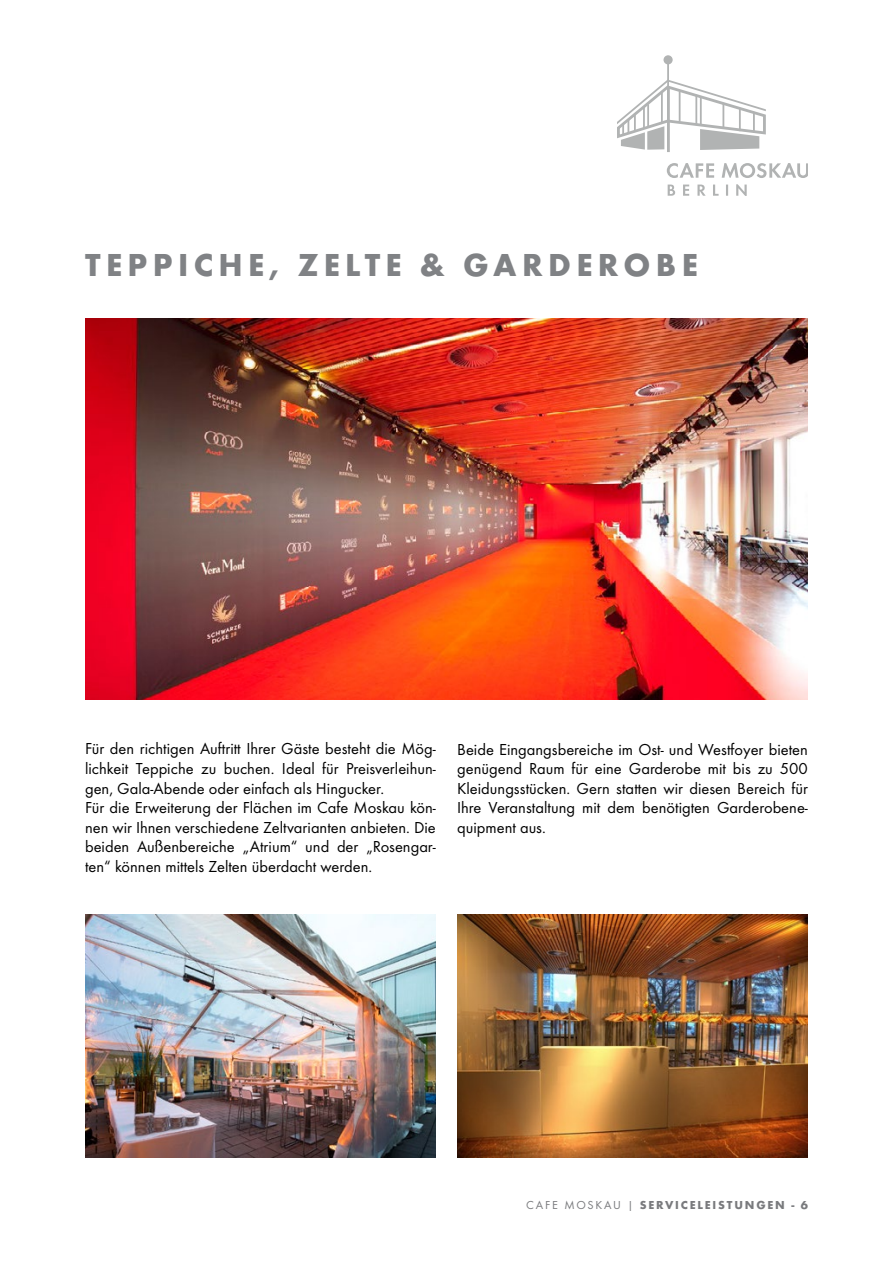
<style>
.page{position:relative;width:893px;height:1263px;background:#fff}
.page>*{position:absolute;margin:0;border:0;box-sizing:border-box;transform-origin:0 0}
.t1{font:700 33px "Function Pro";letter-spacing:.16em;color:#808285}
.t2{font:16.5px/19.5px "Function Pro";color:#000}
.t3{font:700 12px "Function Pro";letter-spacing:.15em;color:#797a7d}
.t4{font:12px "Function Pro";color:#797a7d}
.s1{font-weight:400}
</style>
<div class="page">
<img style="left:85px;top:915px;width:351px;height:242px">
<img style="left:457px;top:915px;width:351px;height:242px">
<img style="left:85px;top:319px;width:723px;height:380px">
<svg style="left:667px;top:163px;width:141px;height:15px"></svg>
<svg style="left:668px;top:184px;width:79px;height:11px"></svg>
<hr style="left:667px;top:62px;width:2px;height:27px;background:#b1b3b3">
<div style="left:663px;top:55px;width:10px;height:9px;background:#b1b3b3;border-radius:50%"></div>
<hr style="left:667px;top:88px;width:3px;height:64px;background:#b1b3b3">
<svg style="left:617px;top:80px;width:149px;height:70px"></svg>
<h1 class="t1" style="left:85px;top:245px;width:614px">TEPPICHE, ZELTE &amp; GARDEROBE</h1>
<p class="t2" style="left:85px;top:739px;width:352px">Für den richtigen Auftritt Ihrer Gäste besteht die Mög&shy;lichkeit Teppiche zu buchen. Ideal für Preisverleihun&shy;gen, Gala-Abende oder einfach als H ingucker.<br>Für die Erweiterung der Flächen im Cafe Moskau kön&shy;nen wir Ihnen verschiedene Zeltvarianten anbieten. Die beiden Außenbereiche „Atrium“ und der „Rosengar&shy;ten“ können mittels Zelten überdacht werden.</p>
<p class="t2" style="left:457px;top:739px;width:352px;text-align:justify">Beide Eingangsbereiche im Ost- und Westfoyer bieten genügend Raum für eine Garderobe mit bis zu 500<br>Kleidungsstücken. Gern statten wir diesen Bereich für Ihre Veranstaltung mit dem benötigten Garderobene&shy;quipment aus.</p>
<p class="t4" style="left:526px;top:1198px;width:71px">cafe moskau</p>
<p class="t3" style="left:627px;top:1198px;width:182px"><span class="s1">|</span> SERVICELEISTUNGEN - 6</p>
</div>
